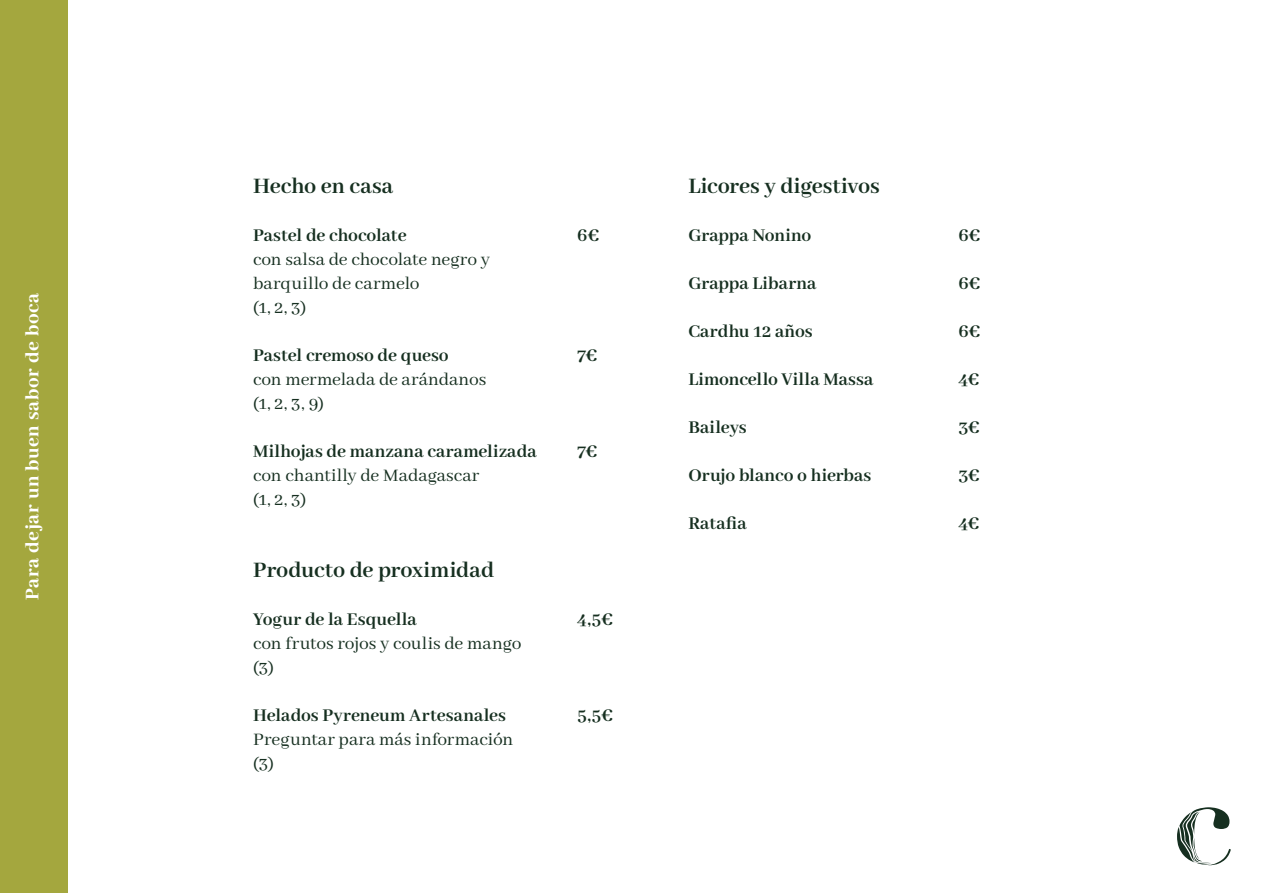
<style>
.page{position:relative;width:1263px;height:893px;background:#fff}
.page>*{position:absolute;margin:0;border:0;box-sizing:border-box;transform-origin:0 0}
.t1{font:700 24px "Abhaya Libre";color:#162f20}
.t2{font:800 21px "Abhaya Libre";letter-spacing:.025em;color:#fff}
.t3{font:700 19.5px "Abhaya Libre";color:#162f20}
.t4{font:19.5px/24px "Abhaya Libre";color:#162f20}
</style>
<div class="page">
<div style="left:0;top:0;width:67px;height:893px;background:#a4a73e"></div>
<svg style="left:1177px;top:807px;width:54px;height:58px"></svg>
<p class="t2" style="left:21px;top:600px;width:308px;rotate:-90deg">Para dejar un buen sabor de boca</p>
<p class="t1" style="left:253px;top:173px;width:142px">Hecho en casa</p>
<p class="t3" style="left:253px;top:224px;width:155px">Pastel de chocolate</p>
<p class="t3" style="left:577px;top:224px;width:24px">6€</p>
<p class="t4" style="left:253px;top:248px;width:238px">con salsa de chocolate negro y barquillo de carmelo<br>(1, 2, 3)</p>
<p class="t3" style="left:253px;top:344px;width:197px">Pastel cremoso de queso</p>
<p class="t3" style="left:577px;top:344px;width:22px">7€</p>
<p class="t4" style="left:253px;top:368px;width:235px">con mermelada de arándanos (1, 2, 3, 9)</p>
<p class="t3" style="left:253px;top:440px;width:285px">Milhojas de manzana caramelizada</p>
<p class="t3" style="left:577px;top:440px;width:22px">7€</p>
<p class="t4" style="left:253px;top:464px;width:228px">con chantilly de Madagascar (1, 2, 3)</p>
<p class="t1" style="left:253px;top:557px;width:243px">Producto de proximidad</p>
<p class="t3" style="left:253px;top:608px;width:165px">Yogur de la Esquella</p>
<p class="t3" style="left:577px;top:608px;width:37px">4,5€</p>
<p class="t4" style="left:253px;top:632px;width:270px">con frutos rojos y coulis de mango (3)</p>
<p class="t3" style="left:253px;top:704px;width:254px">Helados Pyreneum Artesanales</p>
<p class="t3" style="left:577px;top:704px;width:37px">5,5€</p>
<p class="t4" style="left:253px;top:728px;width:262px">Preguntar para más información (3)</p>
<p class="t1" style="left:688px;top:173px;width:193px">Licores y digestivos</p>
<p class="t3" style="left:688px;top:224px;width:125px">Grappa Nonino</p>
<p class="t3" style="left:958px;top:224px;width:24px">6€</p>
<p class="t3" style="left:688px;top:272px;width:130px">Grappa Libarna</p>
<p class="t3" style="left:958px;top:272px;width:24px">6€</p>
<p class="t3" style="left:688px;top:320px;width:126px">Cardhu 12 años</p>
<p class="t3" style="left:958px;top:320px;width:24px">6€</p>
<p class="t3" style="left:688px;top:368px;width:187px">Limoncello Villa Massa</p>
<p class="t3" style="left:958px;top:368px;width:23px">4€</p>
<p class="t3" style="left:688px;top:416px;width:60px">Baileys</p>
<p class="t3" style="left:958px;top:416px;width:23px">3€</p>
<p class="t3" style="left:688px;top:465px;width:184px">Orujo blanco o hierbas</p>
<p class="t3" style="left:958px;top:465px;width:23px">3€</p>
<p class="t3" style="left:688px;top:513px;width:60px">Ratafia</p>
<p class="t3" style="left:958px;top:513px;width:23px">4€</p>
</div>
